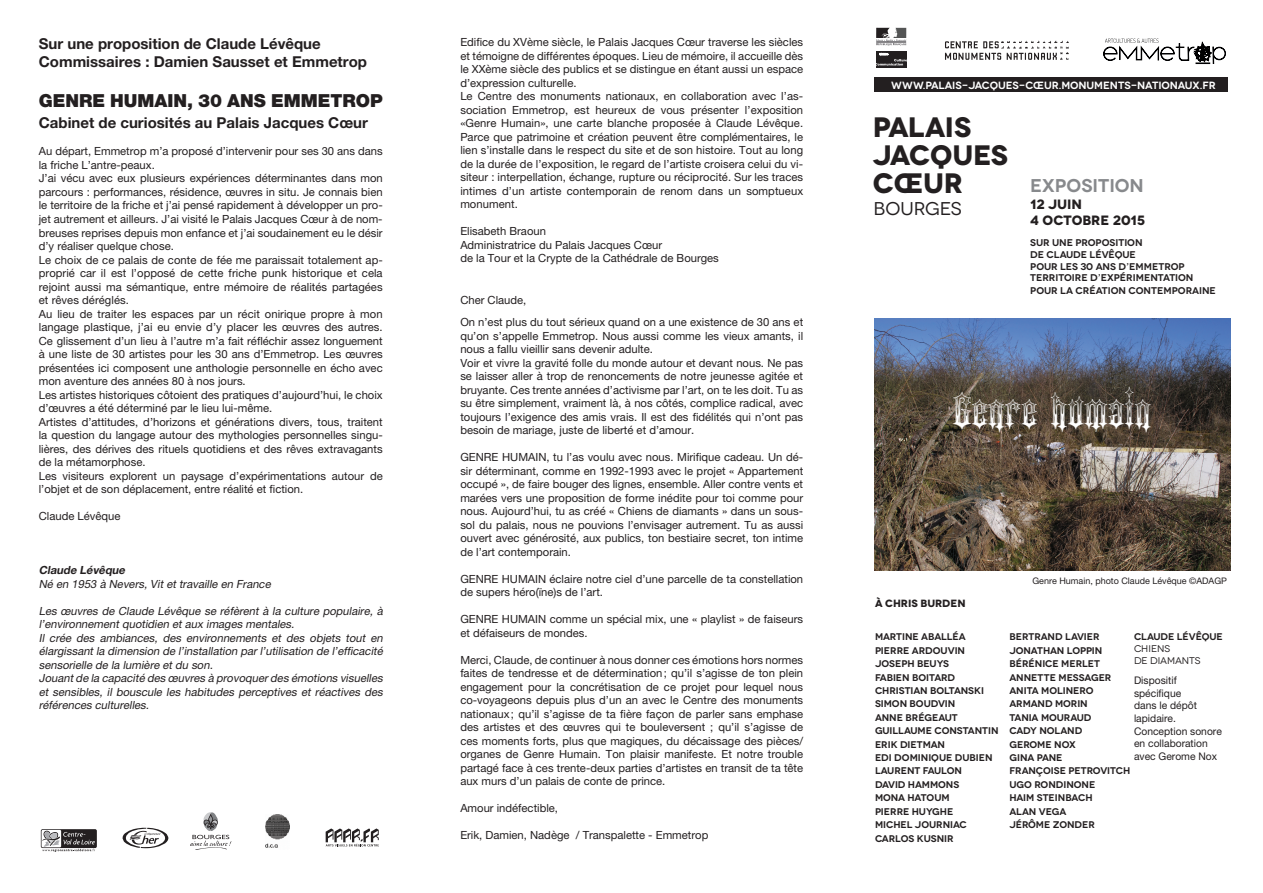
<style>
.page{position:relative;width:1263px;height:893px;background:#fff}
.page>*{position:absolute;margin:0;border:0;box-sizing:border-box;transform-origin:0 0}
.t1{font:35.55px "Gothic Flames";color:#fff}
.t2{font:700 28.05px/28px "Novecentowide";letter-spacing:-.02em;color:#231f20}
.t3{font:600 18.45px "Novecentowide";color:#87898c}
.t4{font:18.45px "Novecentowide";letter-spacing:-.005em;color:#231f20}
.t5{font:900 18px "Helvetica Neue LT Pro";color:#231f20}
.t6{font:700 15px/18px "Helvetica Neue LT Pro";color:#231f20}
.t7{font:700 13.5px/16.2px "Novecentowide";color:#231f20}
.t8{font:11.25px/13.5px "Helvetica Neue LT Pro";color:#231f20}
.t9{font:italic 11.25px/13.5px "Helvetica Neue LT Pro";color:#231f20}
.t10{font:italic 700 11.25px "Helvetica Neue LT Pro";color:#231f20}
.t11{font:10.5px/12.6px "Helvetica Neue LT Pro";color:#231f20}
.t12{font:600 10.5px "Novecentowide";letter-spacing:-.01em;color:#fff}
.t13{font:700 10.5px "Novecentowide";color:#231f20}
.t14{font:600 9.75px/13.4px "Novecentowide";color:#231f20}
.t15{font:9.75px/11.6px "Novecentowide";letter-spacing:-.01em;color:#231f20}
.t16{font:9px "Helvetica Neue LT Pro";color:#231f20}
</style>
<div class="page">
<img style="left:874px;top:318px;width:356px;height:252px">
<svg style="left:1103px;top:39px;width:122px;height:25px"></svg>
<svg style="left:876px;top:28px;width:30px;height:18px"></svg>
<div style="left:876px;top:51px;width:30px;height:17px;background:#231f20"></div>
<svg style="left:876px;top:53px;width:31px;height:13px"></svg>
<svg style="left:945px;top:40px;width:124px;height:20px"></svg>
<div style="left:874px;top:77px;width:354px;height:15px;background:#231f20"></div>
<svg style="left:190px;top:812px;width:41px;height:38px"></svg>
<svg style="left:40px;top:828px;width:58px;height:24px"></svg>
<div style="left:41px;top:829px;width:56px;height:19px;background:#231f20;border-radius:2px"></div>
<svg style="left:42px;top:830px;width:19px;height:17px"></svg>
<svg style="left:42px;top:831px;width:53px;height:21px"></svg>
<img style="left:266px;top:814px;width:24px;height:34px">
<svg style="left:122px;top:827px;width:47px;height:21px"></svg>
<svg style="left:326px;top:828px;width:53px;height:18px"></svg>
<h3 class="t6" style="left:39px;top:34px;width:330px">Sur une proposition de Claude Lévêque<br>Commissaires : Damien Sausset et Emmetrop</h3>
<h3 class="t5" style="left:39px;top:89px;width:345px">GENRE HUMAIN, 30 ANS EMMETROP</h3>
<h3 class="t6" style="left:39px;top:113px;width:331px">Cabinet de curiosités au Palais Jacques Cœur</h3>
<p class="t8" style="left:39px;top:145px;width:345px">Au départ, Emmetrop m’a proposé d’intervenir pour ses 30 ans dans la friche L’antre-peaux.<br>J’ai vécu avec eux plusieurs expériences déterminantes dans mon parcours : performances, résidence, œuvres in situ. Je connais bien le territoire de la friche et j’ai pensé rapidement à développer un pro&shy;jet autrement et ailleurs. J’ai visité le Palais Jacques Cœur à de nom&shy;breuses reprises depuis mon enfance et j’ai soudainement eu le désir d’y réaliser quelque chose.<br>Le choix de ce palais de conte de fée me paraissait totalement ap&shy;proprié car il est l’opposé de cette friche punk historique et cela rejoint aussi ma sémantique, entre mémoire de réalités partagées et rêves déréglés.<br>Au lieu de traiter les espaces par un récit onirique propre à mon langage plastique, j’ai eu envie d’y placer les œuvres des autres.<br>Ce glissement d’un lieu à l’autre m’a fait réfléchir assez longuement à une liste de 30 artistes pour les 30 ans d’Emmetrop. Les œuvres présentées ici composent une anthologie personnelle en écho avec mon aventure des années 80 à nos jours.<br>Les artistes historiques côtoient des pratiques d’aujourd’hui, le choix d’œuvres a été déterminé par le lieu lui-même.<br>Artistes d’attitudes, d’horizons et générations divers, tous, traitent la question du langage autour des mythologies personnelles singu&shy;lières, des dérives des rituels quotidiens et des rêves extravagants de la métamorphose.<br>Les visiteurs explorent un paysage d’expérimentations autour de l’objet et de son déplacement, entre réalité et fiction.</p>
<p class="t8" style="left:39px;top:509px;width:83px">Claude Lévêque</p>
<p class="t10" style="left:39px;top:563px;width:90px">Claude Lévêque</p>
<p class="t9" style="left:39px;top:577px;width:236px">Né en 1953 à Nevers, Vit et travaille en France</p>
<p class="t9" style="left:39px;top:604px;width:348px">Les œuvres de Claude Lévêque se réfèrent à la culture populaire, à l’environnement quotidien et aux images mentales.<br>Il crée des ambiances, des environnements et des objets tout en élargissantla dimension de l’installation parl’utilisation de l’efficacité sensorielle de la lumière et du son.<br>Jouantde la capacité des œuvres à provoquerdes émotions visuelles et sensibles, il bouscule les habitudes perceptives et réactives des références culturelles.</p>
<p class="t8" style="left:460px;top:35px;width:344px">Edifice du XVème siècle, le Palais Jacques Cœur traverse les siècles et témoigne de différentes époques. Lieu de mémoire, il accueille dès le XXème siècle des publics et se distingue en étant aussi un espace d’expression culturelle.<br>Le Centre des monuments nationaux, en collaboration avec l’as&shy;sociation Emmetrop, est heureux de vous présenter l’exposition «Genre Humain», une carte blanche proposée à Claude Lévêque.<br>Parce que patrimoine et création peuvent être complémentaires, le lien s’installe dans le respect du site et de son histoire. Tout au long de la durée de l’exposition, le regard de l’artiste croisera celui du vi&shy;siteur : interpellation, échange, rupture ou réciprocité. Sur les traces intimes d’un artiste contemporain de renom dans un somptueux monument.</p>
<p class="t8" style="left:460px;top:224px;width:260px">Elisabeth Braoun<br>Administratrice du Palais Jacques Cœur<br>de la Tour et la Crypte de la Cathédrale de Bourges</p>
<p class="t8" style="left:460px;top:288px;width:344px;line-height:22.5px">Cher Claude,<br>On n’est plus du tout sérieux quand on a une existence de 30 ans et</p>
<p class="t8" style="left:460px;top:329px;width:344px">qu’on s’appelle Emmetrop. Nous aussi comme les vieux amants, il nous a fallu vieillir sans devenir adulte.<br>Voir et vivre la gravité folle du monde autour et devant nous. Ne pas se laisser aller à trop de renoncements de notre jeunesse agitée et bruyante. Ces trente années d’activisme par l’art, on te les doit. Tu as su être simplement, vraiment là, à nos côtés, complice radical, avec toujours l’exigence des amis vrais. Il est des fidélités qui n’ont pas besoin de mariage, juste de liberté et d’amour.</p>
<p class="t8" style="left:460px;top:450px;width:344px;text-align:justify">GENRE HUMAIN, tu l’as voulu avec nous. Mirifique cadeau. Un dé&shy;sir déterminant, comme en 1992-1993 avec le projet « Appartement occupé », de faire bouger des lignes, ensemble. Aller contre vents et marées vers une proposition de forme inédite pour toi comme pour nous. Aujourd’hui, tu as créé « Chiens de diamants » dans un sous&shy;sol du palais, nous ne pouvions l’envisager autrement. Tu as aussi ouvert avec générosité, aux publics, ton bestiaire secret, ton intime de l’art contemporain.</p>
<p class="t8" style="left:460px;top:572px;width:344px">GENRE HUMAIN éclaire notre ciel d’une parcelle de ta constellation de supers héro(ïne)s de l’art.</p>
<p class="t8" style="left:460px;top:612px;width:344px">GENRE HUMAIN comme un spécial mix, une « playlist » de faiseurs et défaiseurs de mondes.</p>
<p class="t8" style="left:460px;top:653px;width:344px;text-align:justify">Merci, Claude, de continuer à nous donner ces émotions hors normes faites de tendresse et de détermination; qu’il s’agisse de ton plein engagement pour la concrétisation de ce projet pour lequel nous co-voyageons depuis plus d’un an avec le Centre des monuments nationaux; qu’il s’agisse de ta fière façon de parler sans emphase des artistes et des œuvres qui te bouleversent ; qu’il s’agisse de ces moments forts, plus que magiques, du décaissage des pièces/ organes de Genre Humain. Ton plaisir manifeste. Et notre trouble partagé face à ces trente-deux parties d’artistes en transit de ta tête aux murs d’un palais de conte de prince.</p>
<p class="t8" style="left:460px;top:801px;width:99px">Amour indéfectible,</p>
<p class="t8" style="left:460px;top:828px;width:249px">Erik, Damien, Nadège / Transpalette - Emmetrop</p>
<p class="t12" style="left:891px;top:78px;width:326px">WWW.PALAIS-JACQUES-CŒUR.MONUMENTS-NATIONAUX.FR</p>
<h2 class="t2" style="left:873px;top:113px;width:137px">PALAIS<br>JACQUES<br>CŒUR</h2>
<h3 class="t4" style="left:873px;top:198px;width:90px">BOURGES</h3>
<h3 class="t3" style="left:1030px;top:175px;width:115px">EXPOSITION</h3>
<p class="t7" style="left:1030px;top:196px;width:116px">12 JUIN<br>4 OCTOBRE 2015</p>
<p class="t14" style="left:1030px;top:237px;width:187px;line-height:11.9px">SUR UNE PROPOSITION<br>DE CLAUDE LÉVÊQUE<br>POUR LES 30 ANS D’EMMETROP<br>TERRITOIRE D’EXPÉRIMENTATION<br>POUR LA CRÉATION CONTEMPORAINE</p>
<h1 class="t1" style="left:953px;top:384px;width:200px">Genre humain</h1>
<p class="t13" style="left:875px;top:596px;width:92px">À CHRIS BURDEN</p>
<p class="t14" style="left:875px;top:630px;width:125px">MARTINE ABALLÉA<br>PIERRE ARDOUVIN<br>JOSEPH BEUYS<br>FABIEN BOITARD<br>CHRISTIAN BOLTANSKI<br>SIMON BOUDVIN<br>ANNE BRÉGEAUT<br>GUILLAUME CONSTANTIN<br>ERIK DIETMAN<br>EDI DOMINIQUE DUBIEN<br>LAURENT FAULON<br>DAVID HAMMONS<br>MONA HATOUM<br>PIERRE HUYGHE<br>MICHEL JOURNIAC<br>CARLOS KUSNIR</p>
<p class="t16" style="left:1032px;top:576px;width:196px">Genre Humain, photo Claude Lévêque ©ADAGP</p>
<p class="t14" style="left:1009px;top:630px;width:122px">BERTRAND LAVIER<br>JONATHAN LOPPIN<br>BÉRÉNICE MERLET<br>ANNETTE MESSAGER<br>ANITA MOLINERO<br>ARMAND MORIN<br>TANIA MOURAUD<br>CADY NOLAND<br>GEROME NOX<br>GINA PANE<br>FRANÇOISE PETROVITCH<br>UGO RONDINONE<br>HAIM STEINBACH<br>ALAN VEGA<br>JÉRÔME ZONDER</p>
<p class="t14" style="left:1134px;top:630px;width:90px">CLAUDE LÉVÊQUE</p>
<p class="t15" style="left:1134px;top:643px;width:68px">CHIENS<br>DE DIAMANTS</p>
<p class="t11" style="left:1134px;top:674px;width:89px">Dispositif spécifique<br>dans le dépôt lapidaire.<br>Conception sonore en collaboration avec Gerome Nox</p>
</div>
